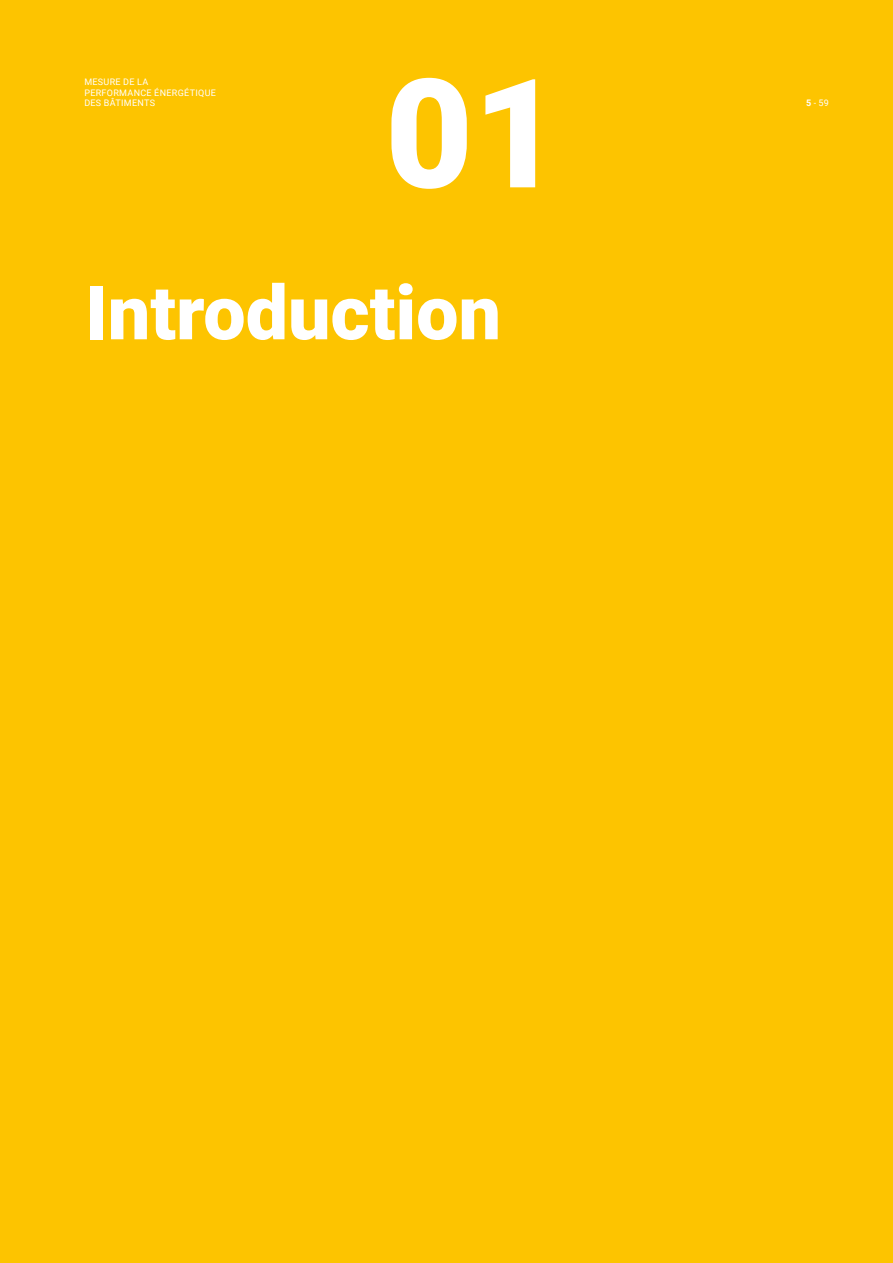
<style>
.page{position:relative;width:893px;height:1263px;background:#fdc400}
.page>*{position:absolute;margin:0;border:0;box-sizing:border-box;transform-origin:0 0}
.t1{font:900 151.95px "Roboto";color:#fff}
.t2{font:900 75.3px "Roboto";color:#fff}
.t3{font:9px/10.8px "Roboto";letter-spacing:.035em;color:#fff}
.s1{font-weight:700}
</style>
<div class="page">
<p class="t3" style="left:84px;top:76px;width:133px">MESURE DE LA<br>PERFORMANCE ÉNERGÉTIQUE<br>DES BÂTIMENTS</p>
<h1 class="t1" style="left:385px;top:27px;width:177px">01</h1>
<h2 class="t2" style="left:85px;top:260px;width:417px">Introduction</h2>
<p class="t3" style="left:806px;top:97px;width:24px"><span class="s1">5</span> - 59</p>
</div>
